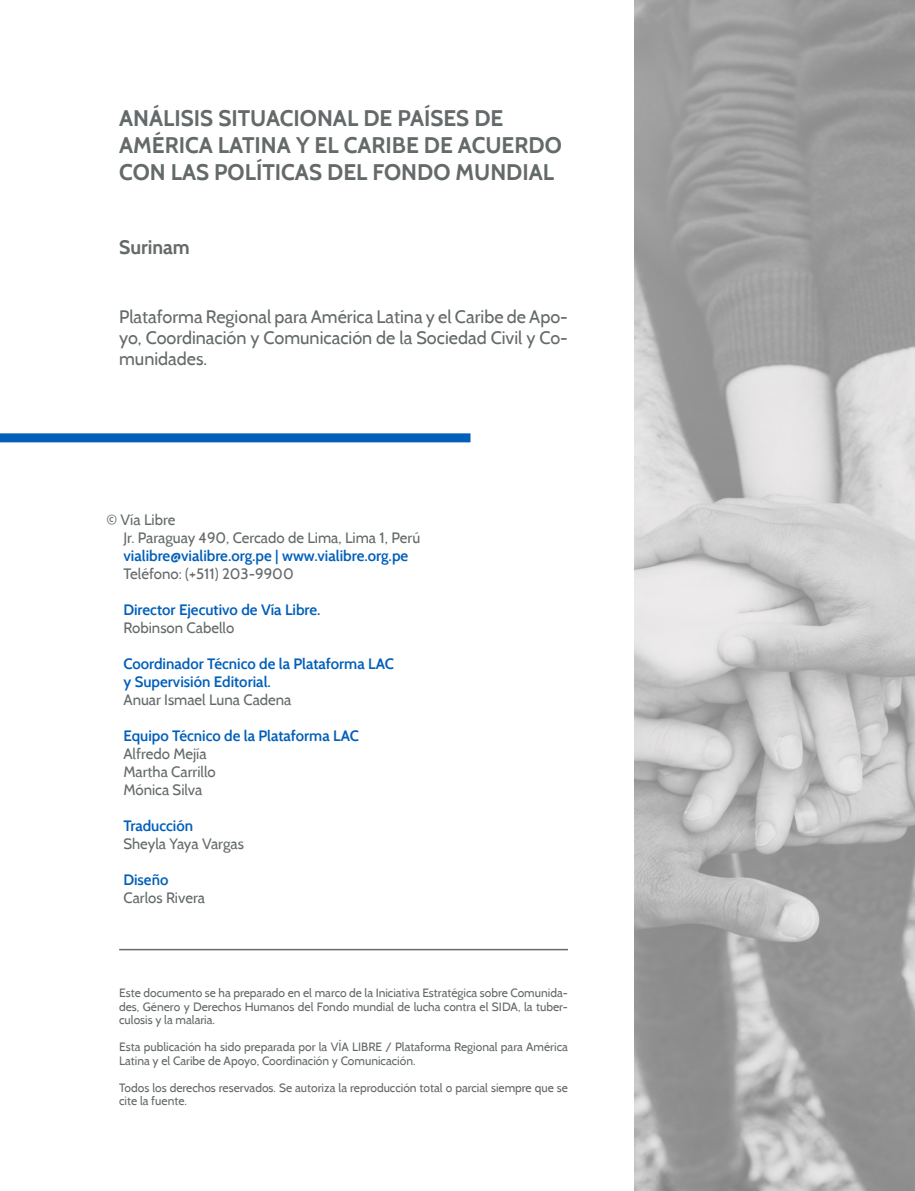
<style>
.page{position:relative;width:915px;height:1191px;background:#fff}
.page>*{position:absolute;margin:0;border:0;box-sizing:border-box;transform-origin:0 0}
.subtitulo{font:700 22.5px/27px "Cabin";color:#646969}
.subtitulo-2{font:700 19.5px "Cabin";color:#646969}
.subtitulo-3{font:18px/21px "Cabin";color:#646969;text-align:justify}
.texto{font:600 15px "Cabin";color:#005fb9}
.texto-2{font:15px "Cabin";color:#646969}
.texto-3{font:12px/13.5px "Cabin";color:#646969}
</style>
<div class="page">
<img style="left:634px;top:0;width:280px;height:1191px">
<div style="left:0;top:433px;width:470px;height:9px;background:#005fb9"></div>
<hr style="left:119px;top:949px;width:448px;height:1px;background:#646969">
<p class="subtitulo" style="left:119px;top:104px;width:444px">ANÁLISIS SITUACIONAL DE PAÍSES DE<br>AMÉRICA LATINA Y EL CARIBE DE ACUERDO<br>CON LAS POLÍTICAS DEL FONDO MUNDIAL</p>
<p class="subtitulo-2" style="left:119px;top:235px;width:72px">Surinam</p>
<p class="subtitulo-3" style="left:119px;top:306px;width:450px">Plataforma Regional para América Latina y el Caribe de Apo&shy;yo, Coordinación y Comunicación de la Sociedad Civil y Co&shy;munidades.</p>
<p class="texto-2" style="left:106px;top:510px;width:70px">© Vía Libre</p>
<p class="texto-2" style="left:123px;top:528px;width:298px">Jr. Paraguay 490, Cercado de Lima, Lima 1, Perú</p>
<p class="texto" style="left:123px;top:546px;width:286px">vialibre@vialibre.org.pe | www.vialibre.org.pe</p>
<p class="texto-2" style="left:123px;top:564px;width:172px">Teléfono: (+511) 203-9900</p>
<p class="texto" style="left:123px;top:600px;width:199px">Director Ejecutivo de Vía Libre.</p>
<p class="texto-2" style="left:123px;top:618px;width:112px">Robinson Cabello</p>
<p class="texto" style="left:123px;top:654px;width:272px">Coordinador Técnico de la Plataforma LAC</p>
<p class="texto" style="left:123px;top:672px;width:149px">y Supervisión Editorial.</p>
<p class="texto-2" style="left:123px;top:690px;width:169px">Anuar Ismael Luna Cadena</p>
<p class="texto" style="left:123px;top:726px;width:237px">Equipo Técnico de la Plataforma LAC</p>
<p class="texto-2" style="left:123px;top:744px;width:85px">Alfredo Mejía</p>
<p class="texto-2" style="left:123px;top:762px;width:94px">Martha Carrillo</p>
<p class="texto-2" style="left:123px;top:780px;width:80px">Mónica Silva</p>
<p class="texto" style="left:123px;top:816px;width:71px">Traducción</p>
<p class="texto-2" style="left:123px;top:834px;width:122px">Sheyla Yaya Vargas</p>
<p class="texto" style="left:123px;top:870px;width:46px">Diseño</p>
<p class="texto-2" style="left:123px;top:888px;width:83px">Carlos Rivera</p>
<p class="texto-3" style="left:119px;top:986px;width:450px;text-align:justify">Este documento se ha preparado en el marco de la Iniciativa Estratégica sobre Comunida&shy;des, Género y Derechos Humanos del Fondo mundial de lucha contra el SIDA, la tuber&shy;culosis y la malaria.</p>
<p class="texto-3" style="left:119px;top:1040px;width:450px">Esta publicación ha sido preparada por la VÍA LIBRE / Plataforma Regional para América<br>Latina y el Caribe de Apoyo, Coordinación y Comunicación.</p>
<p class="texto-3" style="left:119px;top:1081px;width:450px">Todos los derechos reservados. Se autoriza la reproducción total o parcial siempre que se cite la fuente.</p>
</div>
